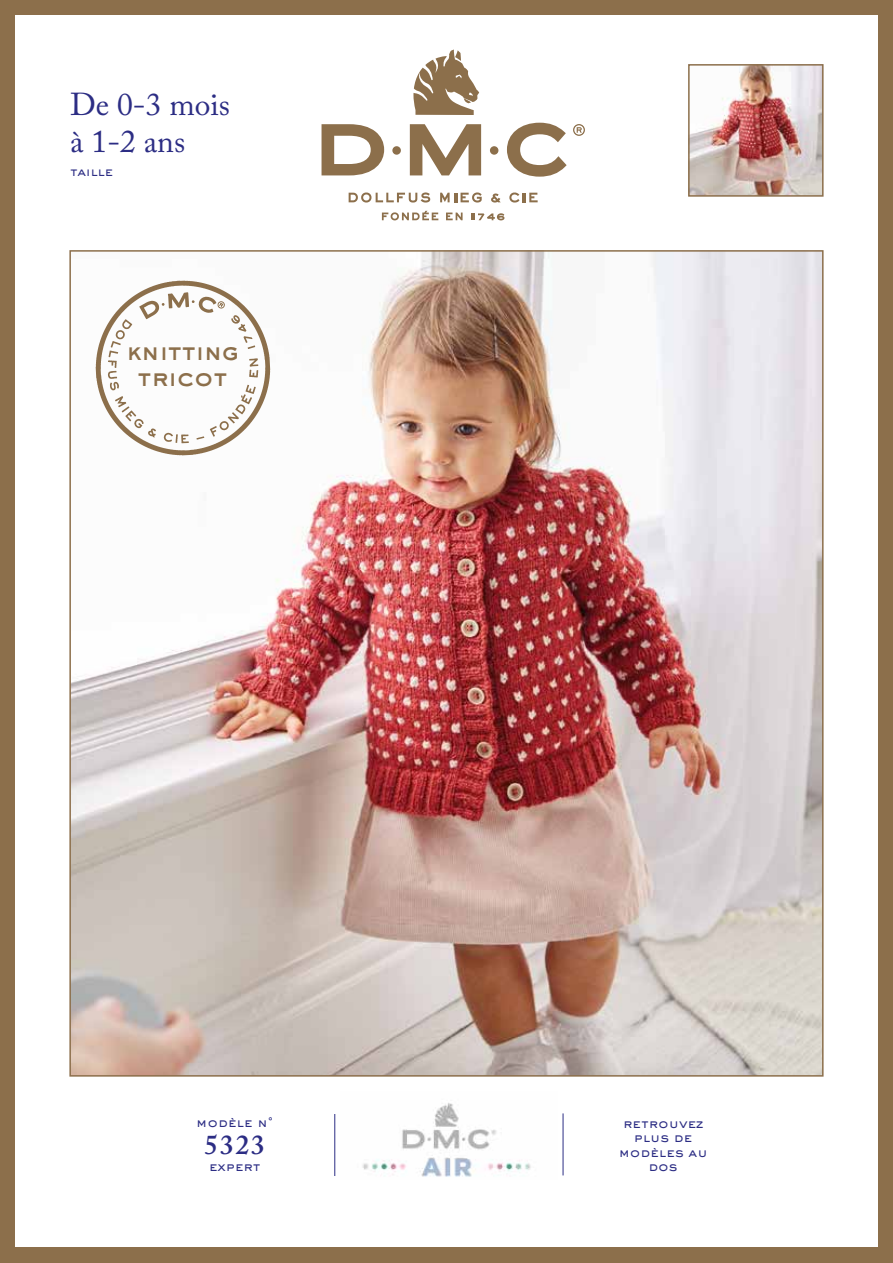
<style>
.page{position:relative;width:893px;height:1263px;background:#fff}
.page>*{position:absolute;margin:0;border:0;box-sizing:border-box;transform-origin:0 0}
.t1{font:31.5px/37.8px "Adobe Caslon Pro";color:#2c2d84}
.t2{font:600 27.15px "Adobe Caslon Pro";color:#2c2d84}
.t3{font:800 24.45px/25.8px "Sackers Gothic Std";letter-spacing:-.04em;color:#8c6f4b;text-align:center}
.t4{font:500 12.75px/14.4px "Sackers Gothic Std";color:#2c2d84;text-align:center}
.t5{font:500 12.6px "Sackers Gothic Std";letter-spacing:-.02em;color:#2c2d84}
</style>
<div class="page">
<img style="left:362px;top:1103px;width:169px;height:74px">
<img style="left:72px;top:253px;width:749px;height:820px">
<div style="left:0;top:0;width:893px;height:15px;background:#8c6f4b"></div>
<div style="left:0;top:1247px;width:893px;height:16px;background:#8c6f4b"></div>
<div style="left:878px;top:0;width:15px;height:1263px;background:#8c6f4b"></div>
<div style="left:0;top:0;width:15px;height:1263px;background:#8c6f4b"></div>
<img style="left:691px;top:67px;width:130px;height:127px">
<div style="left:688px;top:64px;width:136px;height:133px;border:2px solid #8c6f4b"></div>
<hr style="left:334px;top:1114px;width:1px;height:62px;background:#2c2d84">
<hr style="left:563px;top:1113px;width:1px;height:62px;background:#2c2d84">
<svg style="left:349px;top:192px;width:81px;height:11px"></svg>
<svg style="left:440px;top:192px;width:42px;height:11px"></svg>
<svg style="left:491px;top:193px;width:10px;height:10px"></svg>
<svg style="left:509px;top:192px;width:29px;height:11px"></svg>
<svg style="left:382px;top:211px;width:56px;height:9px"></svg>
<svg style="left:446px;top:213px;width:17px;height:7px"></svg>
<svg style="left:472px;top:213px;width:32px;height:7px"></svg>
<div style="left:490px;top:146px;width:8px;height:9px;background:#8c6f4b;border-radius:50%"></div>
<div style="left:392px;top:146px;width:9px;height:9px;background:#8c6f4b;border-radius:50%"></div>
<svg style="left:322px;top:124px;width:62px;height:51px"></svg>
<svg style="left:410px;top:124px;width:71px;height:51px"></svg>
<svg style="left:507px;top:123px;width:60px;height:54px"></svg>
<svg style="left:413px;top:50px;width:66px;height:65px"></svg>
<svg style="left:573px;top:124px;width:12px;height:12px"></svg>
<svg style="left:96px;top:281px;width:174px;height:174px"></svg>
<h1 class="t1" style="left:70px;top:85px;width:161px">De 0-3 mois à 1-2 ans</h1>
<p class="t5" style="left:70px;top:163px;width:44px">taille</p>
<h3 class="t3" style="left:126px;top:338px;width:115px">knitting tricot</h3>
<p class="t4" style="left:196px;top:1114px;width:78px">modèle n°</p>
<h2 class="t2" style="left:205px;top:1128px;width:62px">5323</h2>
<p class="t4" style="left:209px;top:1159px;width:53px">expert</p>
<p class="t4" style="left:619px;top:1116px;width:90px">retrouvez plus de modèles au dos</p>
</div>
